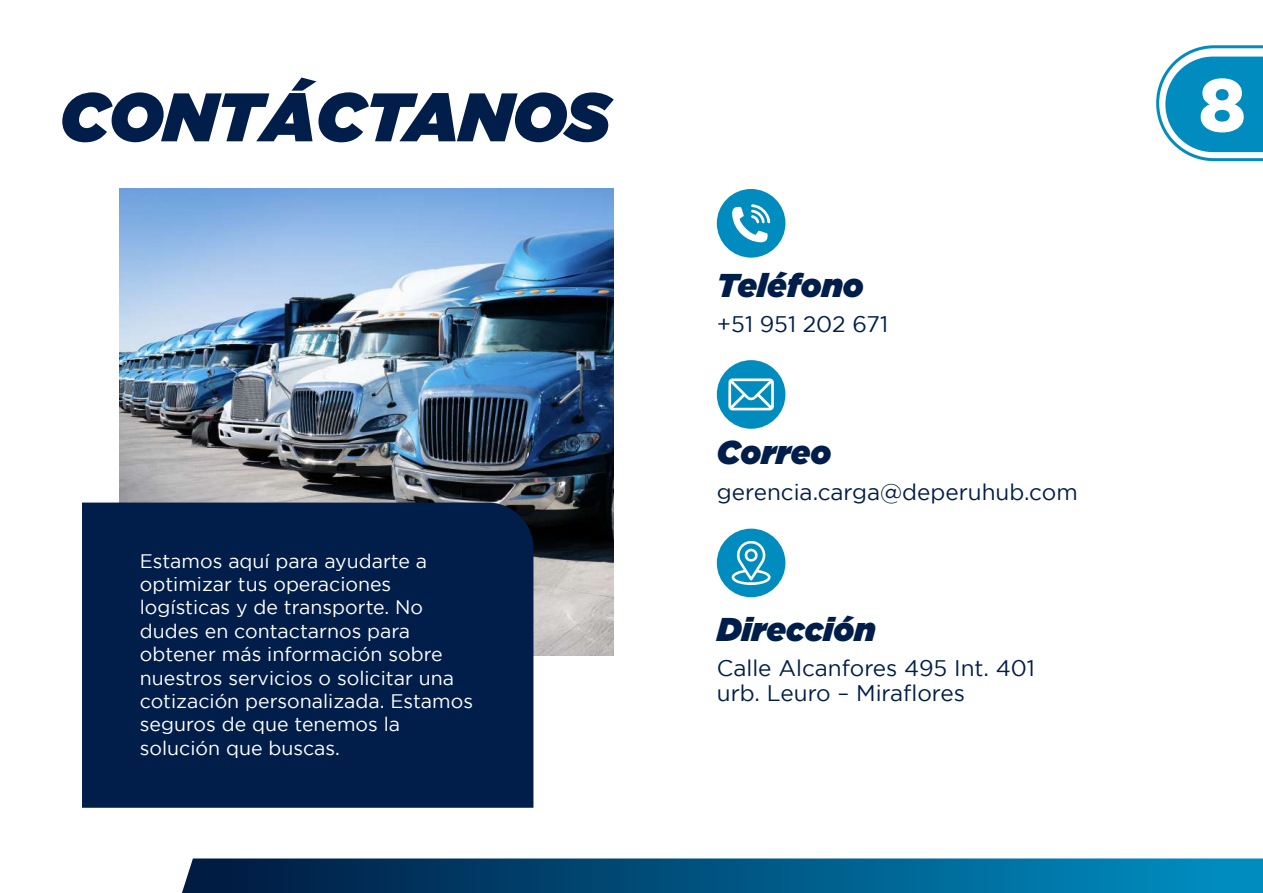
<style>
.page{position:relative;width:1263px;height:893px;background:#fff}
.page>*{position:absolute;margin:0;border:0;box-sizing:border-box;transform-origin:0 0}
.t1{font:900 74.85px "Gotham";color:#fff}
.t2{font:italic 900 68.4px "Gotham";color:#001e49}
.t3{font:italic 900 33px "Gotham";color:#001e49}
.t4{font:22.5px/24.5px "Gotham";color:#001e49}
.t5{font:19.5px/23.4px "Gotham";color:#fff}
</style>
<div class="page">
<img style="left:119px;top:189px;width:495px;height:466px">
<div style="left:82px;top:503px;width:451px;height:305px;background:#001e49"></div>
<svg style="left:182px;top:858px;width:1081px;height:35px;background:#045783"></svg>
<svg style="left:1156px;top:45px;width:107px;height:116px"></svg>
<div style="left:717px;top:189px;width:68px;height:69px;background:#008cbf;border-radius:50%"></div>
<div style="left:717px;top:360px;width:68px;height:69px;background:#008cbf;border-radius:50%"></div>
<div style="left:717px;top:529px;width:68px;height:68px;background:#008cbf;border-radius:50%"></div>
<svg style="left:732px;top:204px;width:38px;height:39px"></svg>
<svg style="left:728px;top:378px;width:46px;height:32px"></svg>
<svg style="left:731px;top:541px;width:40px;height:44px"></svg>
<h2 class="t2" style="left:60px;top:77px;width:552px">CONTÁCTANOS</h2>
<p class="t5" style="left:140px;top:550px;width:335px">Estamos aquí para ayudarte a optimizar tus operaciones logísticas y de transporte. No dudes en contactarnos para obtener más información sobre nuestros servicios o solicitar una cotización personalizada. Estamos seguros de que tenemos la solución que buscas.</p>
<h3 class="t3" style="left:717px;top:266px;width:149px">Teléfono</h3>
<p class="t4" style="left:717px;top:313px;width:173px">+51 951 202 671</p>
<h3 class="t3" style="left:717px;top:434px;width:116px">Correo</h3>
<p class="t4" style="left:717px;top:481px;width:362px">gerencia.carga@deperuhub.com</p>
<h3 class="t3" style="left:717px;top:610px;width:160px">Dirección</h3>
<p class="t4" style="left:717px;top:658px;width:320px">Calle Alcanfores 495 Int. 401 urb. Leuro – Miraflores</p>
<h1 class="t1" style="left:1198px;top:77px;width:49px">8</h1>
</div>
